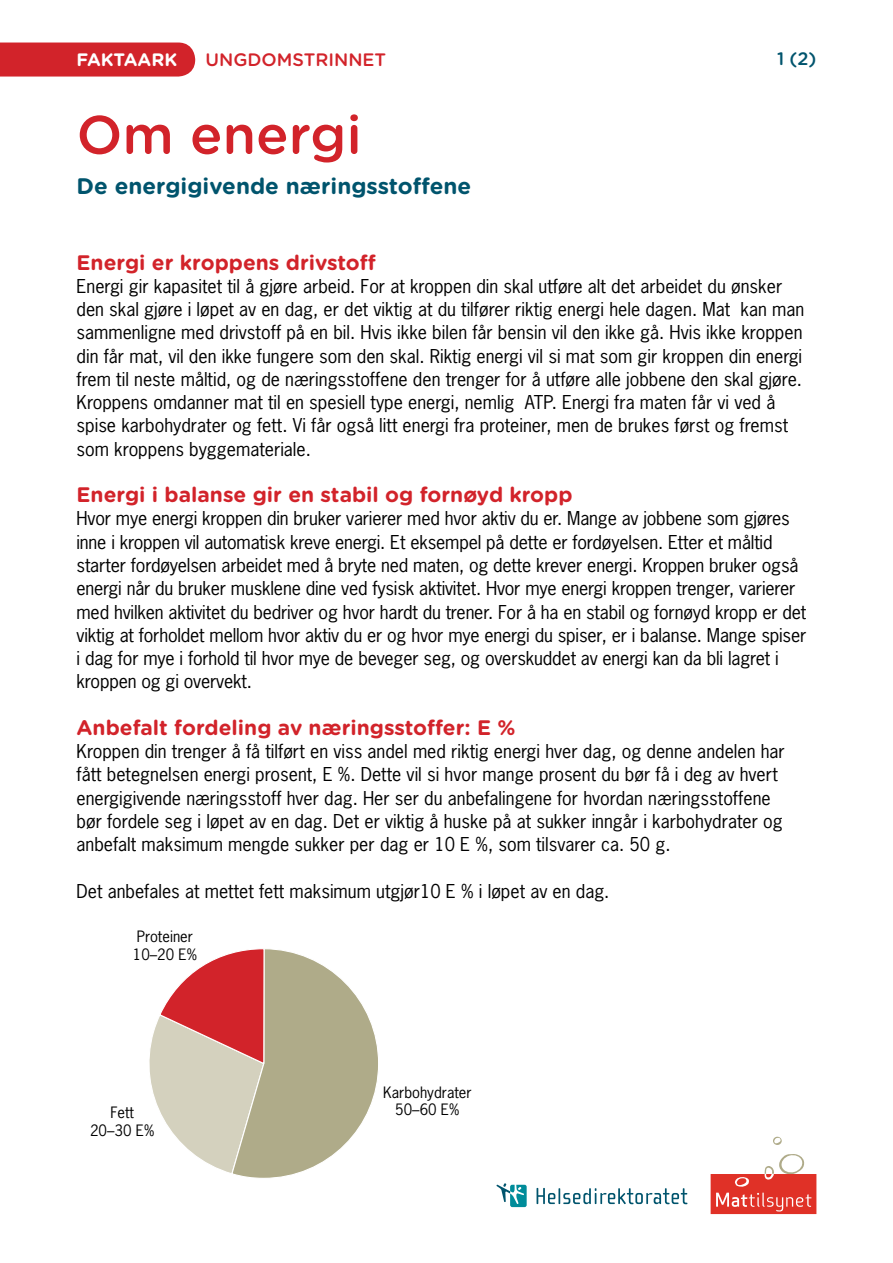
<style>
.page{position:relative;width:893px;height:1263px;background:#fff}
.page>*{position:absolute;margin:0;border:0;box-sizing:border-box;transform-origin:0 0}
.t1{font:500 54px "Gotham Rounded";color:#d2232a}
.t2{font:700 22.5px "Gotham Rounded";color:#00546d}
.t3{font:700 21px "Gotham Rounded";color:#d2232a}
.t4{font:18px/23.2px "News Gothic";color:#000}
.t5{font:500 18px "Gotham Rounded";color:#d2232a}
.t6{font:700 18px "Gotham Rounded";letter-spacing:-.005em;color:#fff}
.t7{font:500 18px "Gotham Rounded";color:#00546d}
.t8{font:14.7px/17.7px "News Gothic";color:#000}
</style>
<div class="page">
<svg style="left:773px;top:1137px;width:9px;height:8px"></svg>
<svg style="left:711px;top:1154px;width:105px;height:60px"></svg>
<div style="left:0;top:43px;width:195px;height:34px;background:#d2232a"></div>
<svg style="left:496px;top:1183px;width:31px;height:24px"></svg>
<svg style="left:537px;top:1188px;width:150px;height:16px"></svg>
<svg style="left:149px;top:948px;width:229px;height:230px"></svg>
<p class="t6" style="left:77px;top:46px;width:102px">FAKTAARK</p>
<p class="t5" style="left:206px;top:46px;width:182px">UNGDOMSTRINNET</p>
<p class="t7" style="left:777px;top:46px;width:41px">1 (2)</p>
<h1 class="t1" style="left:77px;top:96px;width:287px">Om energi</h1>
<p class="t2" style="left:77px;top:170px;width:396px">De energigivende næringsstoffene</p>
<p class="t3" style="left:77px;top:247px;width:301px">Energi er kroppens drivstoff</p>
<p class="t4" style="left:77px;top:274px;width:729px">Energi gir kapasitet til å gjøre arbeid. For at kroppen din skal utføre alt det arbeidet du ønsker den skal gjøre i løpet av en dag, er det viktig at du tilfører riktig energi hele dagen. Mat kan man sammenligne med drivstoff på en bil. Hvis ikke bilen får bensin vil den ikke gå. Hvis ikke kroppen din får mat, vil den ikke fungere som den skal. Riktig energi vil si mat som gir kroppen din energi frem til neste måltid, og de næringsstoffene den trenger for å utføre alle jobbene den skal gjøre.<br>Kroppens omdanner mat til en spesiell type energi, nemlig ATP. Energi fra maten får vi ved å spise karbohydrater og fett. Vi får også litt energi fra proteiner, men de brukes først og fremst som kroppens byggemateriale.</p>
<p class="t3" style="left:77px;top:479px;width:497px">Energi i balanse gir en stabil og fornøyd kropp</p>
<p class="t4" style="left:77px;top:506px;width:731px">Hvor mye energi kroppen din bruker varierer med hvor aktiv du er. Mange av jobbene som gjøres inne i kroppen vil automatisk kreve energi. Et eksempel på dette er fordøyelsen. Etter et måltid starter fordøyelsen arbeidet med å bryte ned maten, og dette krever energi. Kroppen bruker også energi når du bruker musklene dine ved fysisk aktivitet. Hvor mye energi kroppen trenger, varierer med hvilken aktivitet du bedriver og hvor hardt du trener. For å ha en stabil og fornøyd kropp er det viktig at forholdet mellom hvor aktiv du er og hvor mye energi du spiser, er i balanse. Mange spiser i dag for mye i forhold til hvor mye de beveger seg, og overskuddet av energi kan da bli lagret i kroppen og gi overvekt.</p>
<p class="t3" style="left:77px;top:712px;width:440px">Anbefalt fordeling av næringsstoffer: E %</p>
<p class="t4" style="left:77px;top:739px;width:710px">Kroppen din trenger å få tilført en viss andel med riktig energi hver dag, og denne andelen har fått betegnelsen energi prosent, E %. Dette vil si hvor mange prosent du bør få i deg av hvert energigivende næringsstoff hver dag. Her ser du anbefalingene for hvordan næringsstoffene bør fordele seg i løpet av en dag. Det er viktig å huske på at sukker inngår i karbohydrater og anbefalt maksimum mengde sukker per dag er 10 E %, som tilsvarer ca. 50 g.</p>
<p class="t4" style="left:77px;top:878px;width:534px">Det anbefales at mettet fett maksimum utgjør10 E % i løpet av en dag.</p>
<p class="t8" style="left:133px;top:927px;width:66px">Proteiner<br>10–20 E%</p>
<p class="t8" style="left:383px;top:1083px;width:90px">Karbohydrater</p>
<p class="t8" style="left:110px;top:1103px;width:25px">Fett</p>
<p class="t8" style="left:395px;top:1100px;width:66px">50–60 E%</p>
<p class="t8" style="left:90px;top:1121px;width:66px">20–30 E%</p>
</div>
